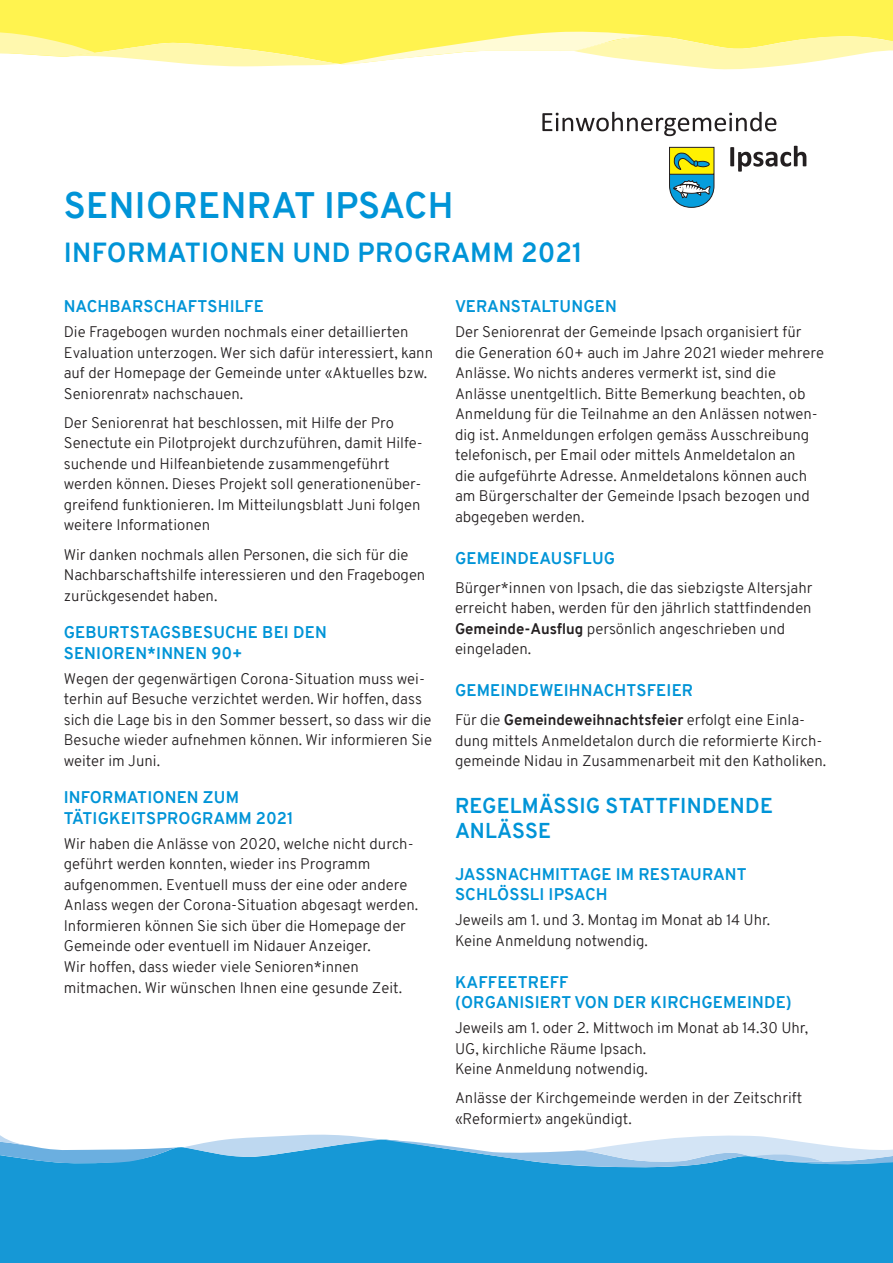
<style>
.page{position:relative;width:893px;height:1263px;background:#fff}
.page>*{position:absolute;margin:0;border:0;box-sizing:border-box;transform-origin:0 0}
.t1{font:700 36px "Overpass";letter-spacing:.015em;color:#0094d7}
.t2{font:700 27px "Overpass";letter-spacing:.015em;color:#0094d7}
.t3{font:700 21px/25.2px "Overpass";letter-spacing:.01em;color:#0094d7}
.t4{font:700 16.5px/20.5px "Overpass";letter-spacing:.01em;color:#0094d7}
.t5{font:300 15px/20.5px "Overpass";color:#231f20}
.s1{font-weight:700}
</style>
<div class="page">
<div style="left:0;top:1167px;width:893px;height:96px;background:#1698d6"></div>
<svg style="left:0;top:1134px;width:893px;height:33px"></svg>
<svg style="left:542px;top:112px;width:234px;height:24px"></svg>
<svg style="left:730px;top:146px;width:76px;height:26px"></svg>
<svg style="left:669px;top:147px;width:46px;height:61px"></svg>
<div style="left:0;top:0;width:893px;height:29px;background:#fff34f"></div>
<svg style="left:0;top:29px;width:893px;height:41px"></svg>
<h1 class="t1" style="left:64px;top:180px;width:391px">SENIORENRAT IPSACH</h1>
<h2 class="t2" style="left:64px;top:233px;width:521px">INFORMATIONEN UND PROGRAMM 2021</h2>
<p class="t4" style="left:64px;top:296px;width:202px">NACHBARSCHAFTSHILFE</p>
<p class="t5" style="left:64px;top:322px;width:371px">Die Fragebogen wurden nochmals einer detaillierten Evaluation unterzogen. Wer sich dafür interessiert, kann auf der Homepage der Gemeinde unter «Aktuelles bzw.<br>Seniorenrat» nachschauen.</p>
<p class="t5" style="left:64px;top:412px;width:360px">Der Seniorenrat hat beschlossen, mit Hilfe der Pro Senectute ein Pilotprojekt durchzuführen, damit Hilfe&shy;suchende und Hilfeanbietende zusammengeführt werden können. Dieses Projekt soll generationenüber&shy;greifend funktionieren. Im Mitteilungsblatt Juni folgen weitere Informationen</p>
<p class="t5" style="left:64px;top:544px;width:363px">Wir danken nochmals allen Personen, die sich für die<br>Nachbarschaftshilfe interessieren und den Fragebogen zurückgesendet haben.</p>
<p class="t4" style="left:64px;top:622px;width:265px">GEBURTSTAGSBESUCHE BEI DEN<br>SENIOREN*INNEN 90+</p>
<p class="t5" style="left:64px;top:668px;width:370px">Wegen der gegenwärtigen Corona-Situation muss wei&shy;terhin auf Besuche verzichtet werden. Wir hoffen, dass sich die Lage bis in den Sommer bessert, so dass wir die Besuche wieder aufnehmen können. Wir informieren Sie weiter im Juni.</p>
<p class="t4" style="left:64px;top:787px;width:231px">INFORMATIONEN ZUM<br>TÄTIGKEITSPROGRAMM 2021</p>
<p class="t5" style="left:64px;top:833px;width:356px">Wir haben die Anlässe von 2020, welche nicht durch&shy;geführt werden konnten, wieder ins Programm aufgenommen. Eventuell muss der eine oder andere Anlass wegen der Corona-Situation abgesagt werden.<br>Informieren können Sie sich über die Homepage der Gemeinde oder eventuell im Nidauer Anzeiger.<br>Wir hoffen, dass wieder viele Senioren*innen mitmachen. Wir wünschen Ihnen eine gesunde Zeit.</p>
<p class="t4" style="left:455px;top:296px;width:163px">VERANSTALTUNGEN</p>
<p class="t5" style="left:455px;top:322px;width:371px">Der Seniorenrat der Gemeinde Ipsach organisiert für die Generation 60+ auch im Jahre 2021 wieder mehrere Anlässe. Wo nichts anderes vermerkt ist, sind die Anlässe unentgeltlich. Bitte Bemerkung beachten, ob Anmeldung für die Teilnahme an den Anlässen notwen&shy;dig ist. Anmeldungen erfolgen gemäss Ausschreibung telefonisch, per Email oder mittels Anmeldetalon an<br>die aufgeführte Adresse. Anmeldetalons können auch am Bürgerschalter der Gemeinde Ipsach bezogen und abgegeben werden.</p>
<p class="t4" style="left:455px;top:548px;width:162px">GEMEINDEAUSFLUG</p>
<p class="t5" style="left:455px;top:577px;width:359px">Bürger*innen von Ipsach, die das siebzigste Altersjahr erreicht haben, werden für den jährlich stattfindenden <span class="s1">Gemeinde-Ausflug</span> persönlich angeschrieben und eingeladen.</p>
<p class="t4" style="left:455px;top:680px;width:240px">GEMEINDEWEIHNACHTSFEIER</p>
<p class="t5" style="left:455px;top:710px;width:373px">Für die <span class="s1">Gemeindeweihnachtsfeier</span> erfolgt eine Einla&shy;dung mittels Anmeldetalon durch die reformierte Kirch&shy;gemeinde Nidau in Zusammenarbeit mit den Katholiken.</p>
<h3 class="t3" style="left:455px;top:793px;width:319px">REGELMÄSSIG STATTFINDENDE<br>ANLÄSSE</h3>
<p class="t4" style="left:455px;top:864px;width:293px">JASSNACHMITTAGE IM RESTAURANT<br>SCHLÖSSLI IPSACH</p>
<p class="t5" style="left:455px;top:910px;width:317px">Jeweils am 1. und 3. Montag im Monat ab 14 Uhr.<br>Keine Anmeldung notwendig.</p>
<p class="t4" style="left:455px;top:972px;width:338px">KAFFEETREFF<br>(ORGANISIERT VON DER KIRCHGEMEINDE)</p>
<p class="t5" style="left:455px;top:1017px;width:355px">Jeweils am 1. oder 2. Mittwoch im Monat ab 14.30 Uhr,<br>UG, kirchliche Räume Ipsach.<br>Keine Anmeldung notwendig.</p>
<p class="t5" style="left:455px;top:1088px;width:349px">Anlässe der Kirchgemeinde werden in der Zeitschrift «Reformiert» angekündigt.</p>
</div>
